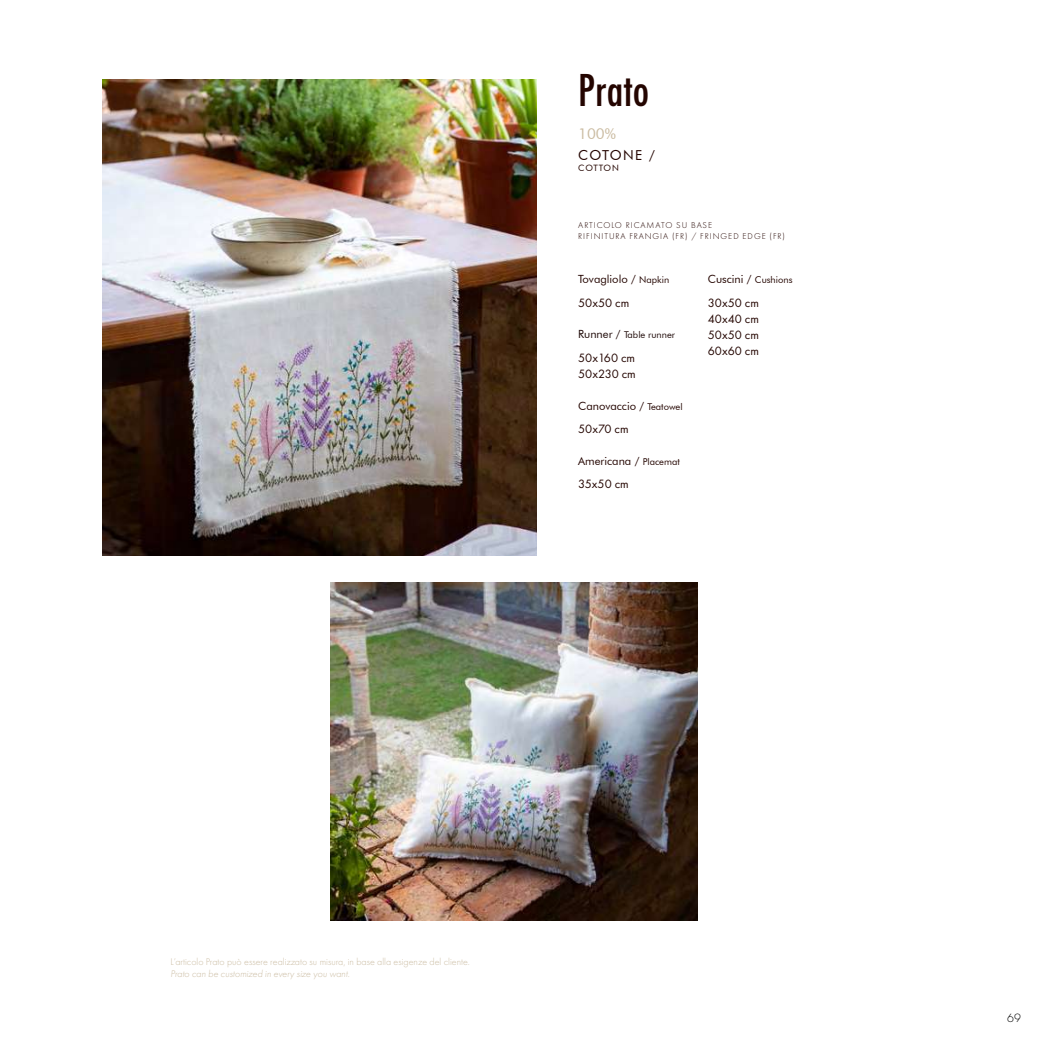
<style>
.page{position:relative;width:1053px;height:1053px;background:#fff}
.page>*{position:absolute;margin:0;border:0;box-sizing:border-box;transform-origin:0 0}
.t1{font:500 condensed 42.5px "Futura";color:#240500}
.t2{font:15px "Futura BT";color:#cbbca2}
.t3{font:13.75px "Futura BT";letter-spacing:.1em;color:#240500}
.t4{font:12.5px/16.2px "Futura PT";color:#240500}
.t5{font:300 12.5px "Futura PT";color:#000}
.t6{font:11.25px "Futura BT";color:#240500}
.t7{font:300 10px "Futura PT";color:#cbbca2}
.t8{font:italic 300 10px "Futura PT";color:#cbbca2}
.t9{font:9.38px "Futura BT";color:#200b09}
.t10{font:300 8.75px/11.2px "Futura PT";letter-spacing:.11em;color:#240500}
.t11{font:8.75px "Futura BT";letter-spacing:.1em;color:#240500}
.s1{font-size:9.38px}
.s2{font-size:11.25px}
</style>
<div class="page">
<img style="left:330px;top:582px;width:367px;height:338px">
<img style="left:103px;top:80px;width:434px;height:475px">
<h1 class="t1" style="left:578px;top:63px;width:72px">Prato</h1>
<h2 class="t2" style="left:578px;top:125px;width:39px">100%</h2>
<h3 class="t3" style="left:578px;top:146px;width:78px">COTONE /</h3>
<p class="t11" style="left:578px;top:162px;width:42px">COTTON</p>
<p class="t10" style="left:578px;top:219px;width:208px">ARTICOLO RICAMATO SU BASE<br>RIFINITURA FRANGIA (FR) / FRINGED EDGE (FR)</p>
<p class="t6" style="left:578px;top:272px;width:93px">Tovagliolo / <span class="s1">Napkin</span></p>
<p class="t6" style="left:707px;top:272px;width:86px">Cuscini / <span class="s1">Cushions</span></p>
<p class="t4" style="left:578px;top:294px;width:53px">50x50 cm</p>
<p class="t4" style="left:707px;top:294px;width:53px;text-align:justify">30x50 cm 40x40 cm 50x50 cm 60x60 cm</p>
<p class="t9" style="left:578px;top:329px;width:98px"><span class="s2">Runner /</span> Table runner</p>
<p class="t4" style="left:578px;top:349px;width:59px">50x160 cm<br>50x230 cm</p>
<p class="t6" style="left:578px;top:399px;width:106px">Canovaccio / <span class="s1">Teatowel</span></p>
<p class="t4" style="left:578px;top:421px;width:52px">50x70 cm</p>
<p class="t6" style="left:578px;top:453px;width:103px">Americana / <span class="s1">Placemat</span></p>
<p class="t4" style="left:578px;top:476px;width:52px">35x50 cm</p>
<p class="t7" style="left:170px;top:955px;width:301px">L’articolo Prato può essere realizzato su misura, in base alla esigenze del cliente.</p>
<p class="t8" style="left:170px;top:968px;width:181px">Prato can be customized in every size you want.</p>
<p class="t5" style="left:1007px;top:1010px;width:15px">69</p>
</div>
